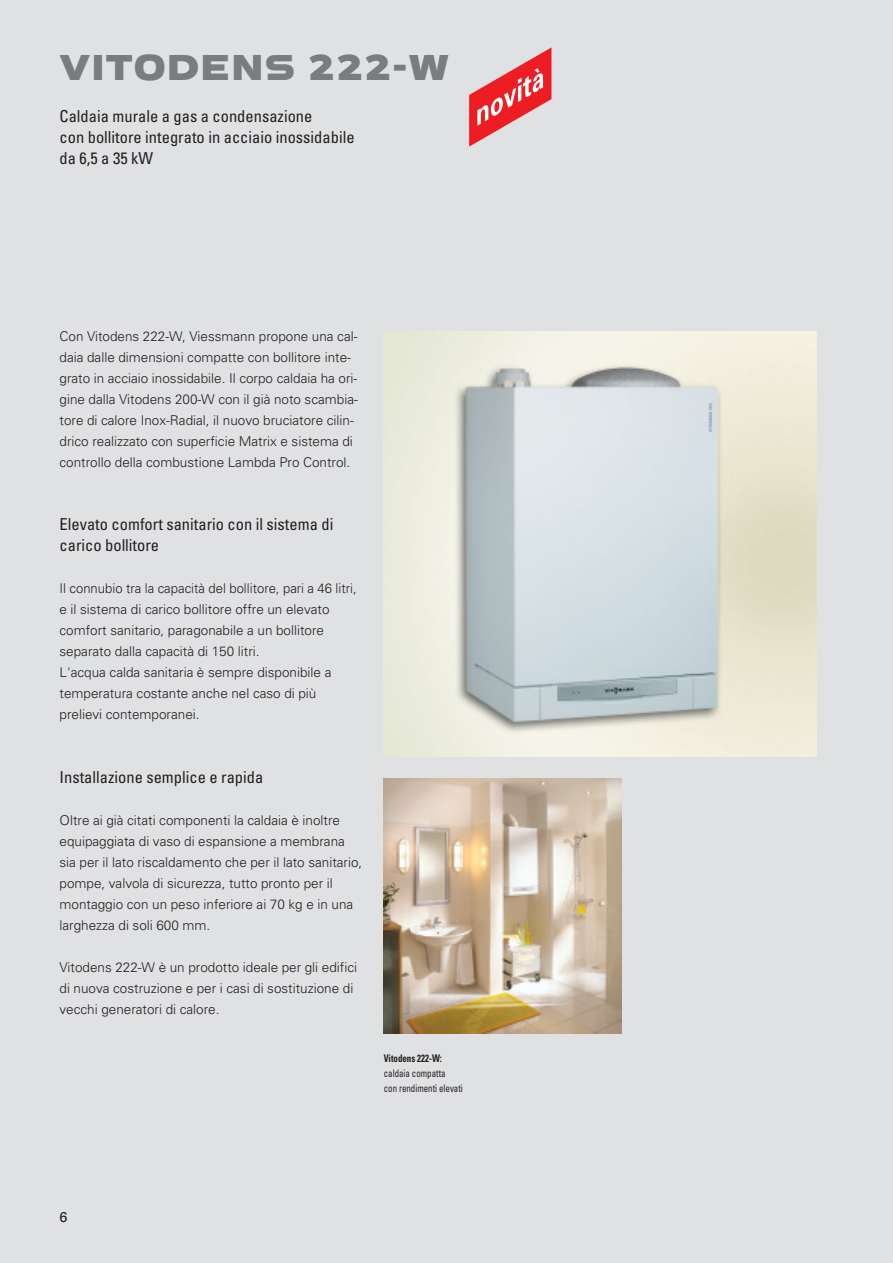
<style>
.page{position:relative;width:893px;height:1263px;background:#e0e1e3}
.page>*{position:absolute;margin:0;border:0;box-sizing:border-box;transform-origin:0 0}
.t1{font:37.5px "VIESSMANN Normal";color:#7a7d7e}
.t2{font:condensed 16.5px/21px "Univers";color:#231f20}
.t3{font:14.25px "Univers";color:#231f20}
.t4{font:300 13.5px/21px "Univers";color:#231f20}
.t5{font:condensed 10.5px/15px "Univers";color:#231f20;scale:.85 1}
.t6{font:700 condensed 10.5px "Univers";color:#231f20;scale:.85 1}
</style>
<div class="page">
<img style="left:384px;top:332px;width:432px;height:425px">
<img style="left:384px;top:778px;width:238px;height:255px">
<svg style="left:469px;top:47px;width:82px;height:100px"></svg>
<h1 class="t1" style="left:60px;top:45px;width:391px">VITODENS 222-W</h1>
<p class="t2" style="left:60px;top:107px;width:297px">Caldaia murale a gas a condensazione<br>con bollitore integrato in acciaio inossidabile da 6,5 a 35 kW</p>
<p class="t4" style="left:60px;top:327px;width:300px">Con Vitodens 222-W, Viessmann propone una cal&shy;daia dalle dimensioni compatte con bollitore inte&shy;grato in acciaio inossidabile. Il corpo caldaia ha ori&shy;gine dalla Vitodens 200-W con il già noto scambia&shy;tore di calore Inox-Radial, il nuovo bruciatore cilin&shy;drico realizzato con superficie Matrix e sistema di controllo della combustione Lambda Pro Control.</p>
<p class="t2" style="left:60px;top:515px;width:275px">Elevato comfort sanitario con il sistema di carico bollitore</p>
<p class="t4" style="left:60px;top:579px;width:299px">Il connubio tra la capacità del bollitore, pari a 46 litri, e il sistema di carico bollitore offre un elevato comfort sanitario, paragonabile a un bollitore separato dalla capacità di 150 litri.<br>L'acqua calda sanitaria è sempre disponibile a temperatura costante anche nel caso di più prelievi contemporanei.</p>
<p class="t2" style="left:60px;top:767px;width:205px">Installazione semplice e rapida</p>
<p class="t4" style="left:60px;top:810px;width:304px">Oltre ai già citati componenti la caldaia è inoltre equipaggiata di vaso di espansione a membrana sia per il lato riscaldamento che per il lato sanitario, pompe, valvola di sicurezza, tutto pronto per il montaggio con un peso inferiore ai 70 kg e in una larghezza di soli 600 mm.</p>
<p class="t4" style="left:60px;top:957px;width:299px">Vitodens 222-W è un prodotto ideale per gli edifici di nuova costruzione e per i casi di sostituzione di vecchi generatori di calore.</p>
<p class="t6" style="left:384px;top:1054px;width:70px">Vitodens 222-W:</p>
<p class="t5" style="left:384px;top:1067px;width:95px">caldaia compatta<br>con rendimenti elevati</p>
<p class="t3" style="left:60px;top:1212px;width:9px">6</p>
</div>
